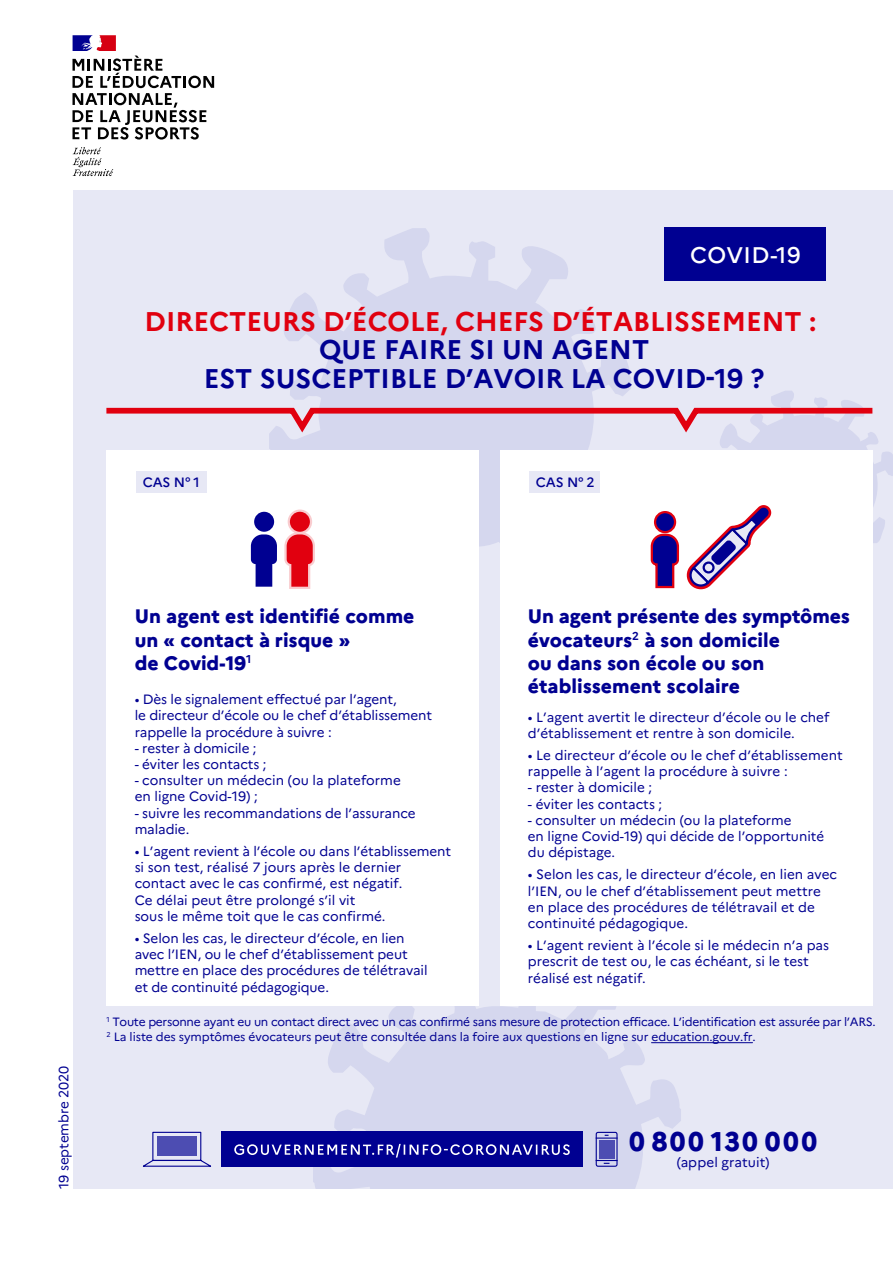
<style>
.page{position:relative;width:893px;height:1263px;background:#fff}
.page>*{position:absolute;margin:0;border:0;box-sizing:border-box;transform-origin:0 0}
.t1{font:700 27px/28.5px "Marianne";color:#000091;text-align:center}
.t2{font:700 27px "Marianne";color:#e1000f}
.t3{font:800 27px "Marianne";letter-spacing:.095em;color:#000091}
.t4{font:500 22.65px "Marianne";letter-spacing:.02em;color:#fff}
.t5{font:800 19.5px/23.4px "Marianne";color:#000091}
.t6{font:13.5px/16.2px "Marianne";color:#000091}
.t7{font:500 13.5px "Marianne";letter-spacing:-.01em;color:#000091}
.t8{font:12px/15px "Marianne";letter-spacing:-.025em;color:#000091}
</style>
<div class="page">
<div style="left:73px;top:191px;width:820px;height:998px;background:#e7e8f5"></div>
<div style="left:665px;top:227px;width:161px;height:54px;background:#000091"></div>
<svg style="left:284px;top:228px;width:347px;height:163px;fill:#d5d7ee"></svg>
<svg style="left:313px;top:1006px;width:368px;height:183px;fill:#d5d7ee"></svg>
<svg style="left:73px;top:147px;width:40px;height:29px"></svg>
<svg style="left:72px;top:35px;width:142px;height:105px"></svg>
<svg style="left:142px;top:1131px;width:70px;height:36px"></svg>
<div style="left:157px;top:1136px;width:40px;height:20px;background:#4d4db2"></div>
<hr style="left:596px;top:1137px;width:22px;height:2px;background:#000091">
<div style="left:596px;top:1132px;width:22px;height:35px;border:1px solid #000091;border-radius:2px"></div>
<svg style="left:593px;top:1160px;width:25px;height:4px"></svg>
<div style="left:599px;top:1140px;width:16px;height:18px;background:#4d4db2"></div>
<div style="left:221px;top:1132px;width:362px;height:35px;background:#000091"></div>
<svg style="left:234px;top:1144px;width:336px;height:13px"></svg>
<div style="left:106px;top:450px;width:373px;height:556px;background:#fff"></div>
<div style="left:500px;top:450px;width:372px;height:556px;background:#fff"></div>
<hr style="left:651px;top:1042px;width:101px;height:1px;background:#000091">
<svg style="left:106px;top:391px;width:787px;height:388px"></svg>
<h2 class="t4" style="left:690px;top:241px;width:112px">COVID-19</h2>
<h1 class="t2" style="left:145px;top:305px;width:673px">DIRECTEURS D’ÉCOLE, CHEFS D’ÉTABLISSEMENT :</h1>
<h1 class="t1" style="left:204px;top:335px;width:562px">QUE FAIRE SI UN AGENT<br>EST SUSCEPTIBLE D’AVOIR LA COVID-19 ?</h1>
<p class="t7" style="left:143px;top:474px;width:58px">CAS N° 1</p>
<p class="t7" style="left:536px;top:474px;width:60px">CAS N° 2</p>
<p class="t6" style="left:55px;top:1189px;width:125px;rotate:-90deg">19 septembre 2020</p>
<h3 class="t5" style="left:135px;top:604px;width:281px">Un agent est identifié comme un contact à risque<br>de Covid-19<sup>1</sup></h3>
<p class="t6" style="left:135px;top:691px;width:299px">• Dès le signalement effectué par l’agent,<br>le directeur d’école ou le chef d’établissement rappelle la procédure à suivre :</p>
<p class="t6" style="left:135px;top:740px;width:123px">- rester à domicile ;</p>
<p class="t6" style="left:135px;top:756px;width:133px">- éviter les contacts ;</p>
<p class="t6" style="left:135px;top:772px;width:268px">- consulter un médecin (ou la plateforme en ligne Covid-19) ;</p>
<p class="t6" style="left:135px;top:805px;width:282px">- suivre les recommandations de l’assurance maladie.</p>
<p class="t6" style="left:135px;top:843px;width:318px">• L’agent revient à l’école ou dans l’établissement si son test, réalisé 7 jours après le dernier contact avec le cas confirmé, est négatif.<br>Ce délai peut être prolongé s’il vit<br>sous le même toit que le cas confirmé.</p>
<p class="t6" style="left:135px;top:930px;width:294px">• Selon les cas, le directeur d’école, en lien avec l’IEN, ou le chef d’établissement peut mettre en place des procédures de télétravail et de continuité pédagogique.</p>
<h3 class="t5" style="left:528px;top:604px;width:324px">Un agent présente des symptômes évocateurs<sup>2</sup> à son domicile<br>ou dans son école ou son établissement scolaire</h3>
<p class="t6" style="left:528px;top:709px;width:303px">• L’agent avertit le directeur d’école ou le chef d’établissement et rentre à son domicile.</p>
<p class="t6" style="left:528px;top:747px;width:316px">• Le directeur d’école ou le chef d’établissement rappelle à l’agent la procédure à suivre :</p>
<p class="t6" style="left:528px;top:779px;width:126px">- rester à domicile ;</p>
<p class="t6" style="left:528px;top:796px;width:136px">- éviter les contacts ;</p>
<p class="t6" style="left:528px;top:812px;width:298px">- consulter un médecin (ou la plateforme<br>en ligne Covid-19) qui décide de l’opportunité du dépistage.</p>
<p class="t6" style="left:528px;top:866px;width:311px">• Selon les cas, le directeur d’école, en lien avec l’IEN, ou le chef d’établissement peut mettre en place des procédures de télétravail et de continuité pédagogique.</p>
<p class="t6" style="left:528px;top:937px;width:303px">• L’agent revient à l’école si le médecin n’a pas prescrit de test ou, le cas échéant, si le test réalisé est négatif.</p>
<p class="t8" style="left:106px;top:1014px;width:771px"><sup>1</sup> Toute personne ayant eu un contact direct avec un cas confirmé sans mesure de protection efficace. L’identification est assurée par l’ARS.<br><sup>2</sup> La liste des symptômes évocateurs peut être consultée dans la foire aux questions en ligne sur education.gouv.fr.</p>
<h1 class="t3" style="left:629px;top:1124px;width:190px">0 800 130 000</h1>
<p class="t6" style="left:677px;top:1154px;width:94px">(appel gratuit)</p>
<p class="t6" style="left:674px;top:1154px;width:94px">(appel gratuit)</p>
</div>
